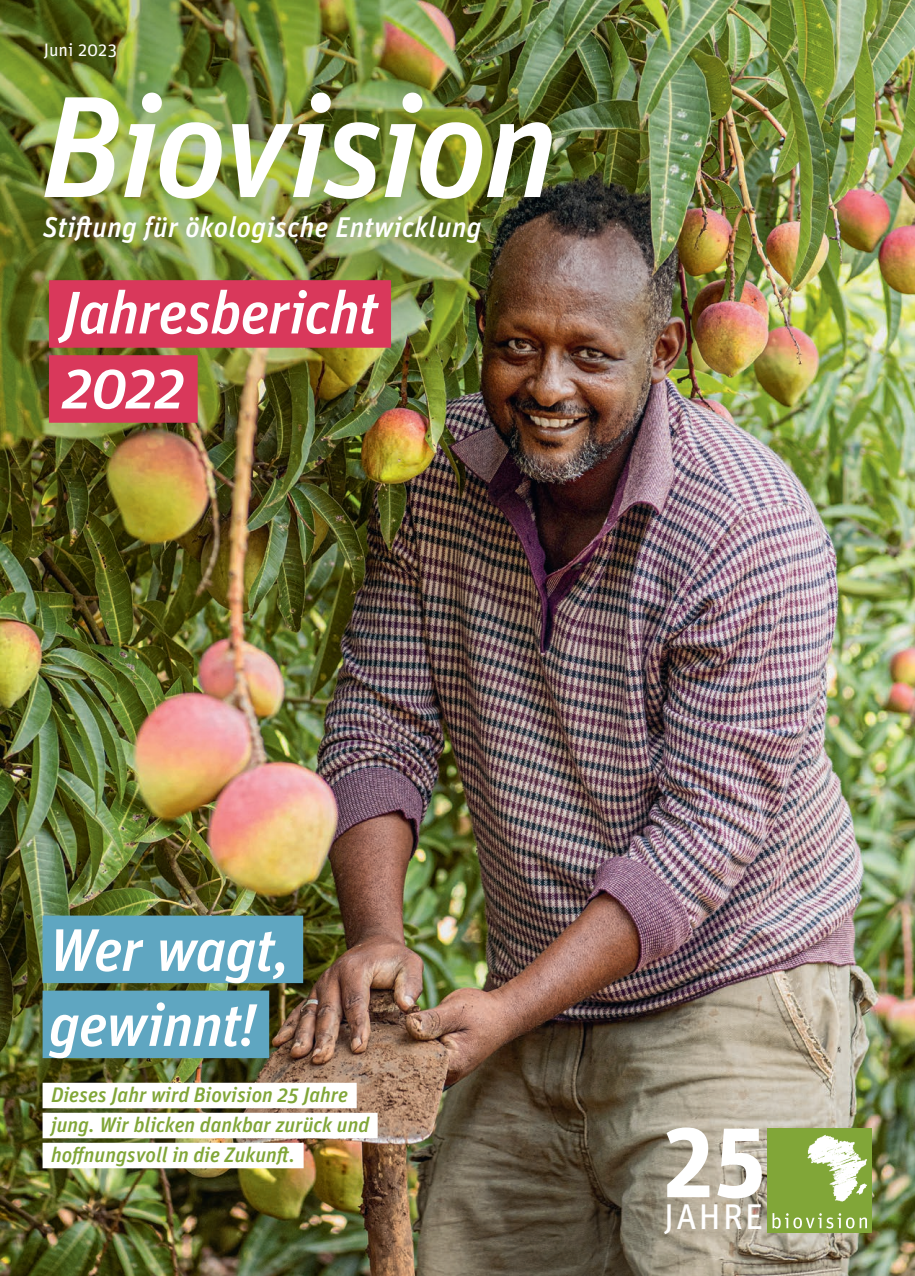
<style>
.page{position:relative;width:915px;height:1276px;background:#fff}
.page>*{position:absolute;margin:0;border:0;box-sizing:border-box;transform-origin:0 0}
.t1{font:italic 500 144px "Unit OT";letter-spacing:-.025em;color:#fff}
.t2{font:italic 500 60px/75px "Unit OT";letter-spacing:-.015em;color:#fff}
.t3{font:35.7px "Unit OT";letter-spacing:.05em;color:#fff}
.t4{font:italic 500 28.5px "Unit OT";letter-spacing:.015em;color:#fff}
.t5{font:italic 500 21px/30px "Unit OT";color:#81a638}
.t6{font:18px "Unit OT";color:#fff}
</style>
<div class="page">
<img style="left:0;top:0;width:914px;height:1276px">
<div style="left:767px;top:1128px;width:104px;height:104px;background:#81a638"></div>
<svg style="left:772px;top:1213px;width:94px;height:15px"></svg>
<img style="left:807px;top:1132px;width:70px;height:77px">
<svg style="left:666px;top:1127px;width:43px;height:70px"></svg>
<svg style="left:717px;top:1128px;width:44px;height:70px"></svg>
<div style="left:43px;top:915px;width:260px;height:68px;background:#5fa6c1"></div>
<div style="left:43px;top:990px;width:226px;height:68px;background:#5fa6c1"></div>
<div style="left:43px;top:1082px;width:313px;height:26px;background:#fff"></div>
<div style="left:43px;top:1112px;width:334px;height:26px;background:#fff"></div>
<div style="left:43px;top:1142px;width:260px;height:26px;background:#fff"></div>
<div style="left:49px;top:280px;width:342px;height:68px;background:#d9385b"></div>
<div style="left:49px;top:355px;width:149px;height:68px;background:#d9385b"></div>
<p class="t6" style="left:44px;top:39px;width:75px">Juni 2023</p>
<h1 class="t1" style="left:41px;top:56px;width:518px">Biovision</h1>
<h3 class="t4" style="left:43px;top:209px;width:440px">Stiftung für ökologische Entwicklung</h3>
<h2 class="t2" style="left:62px;top:274px;width:317px">Jahresbericht<br>2022</h2>
<h2 class="t2" style="left:49px;top:912px;width:243px">Wer wagt, gewinnt!</h2>
<p class="t5" style="left:51px;top:1079px;width:319px">Dieses Jahr wird Biovision 25 Jahre jung. Wir blicken dankbar zurück und hoffnungsvoll in die Zukunft.</p>
<h3 class="t3" style="left:663px;top:1195px;width:101px">JAHRE</h3>
</div>
